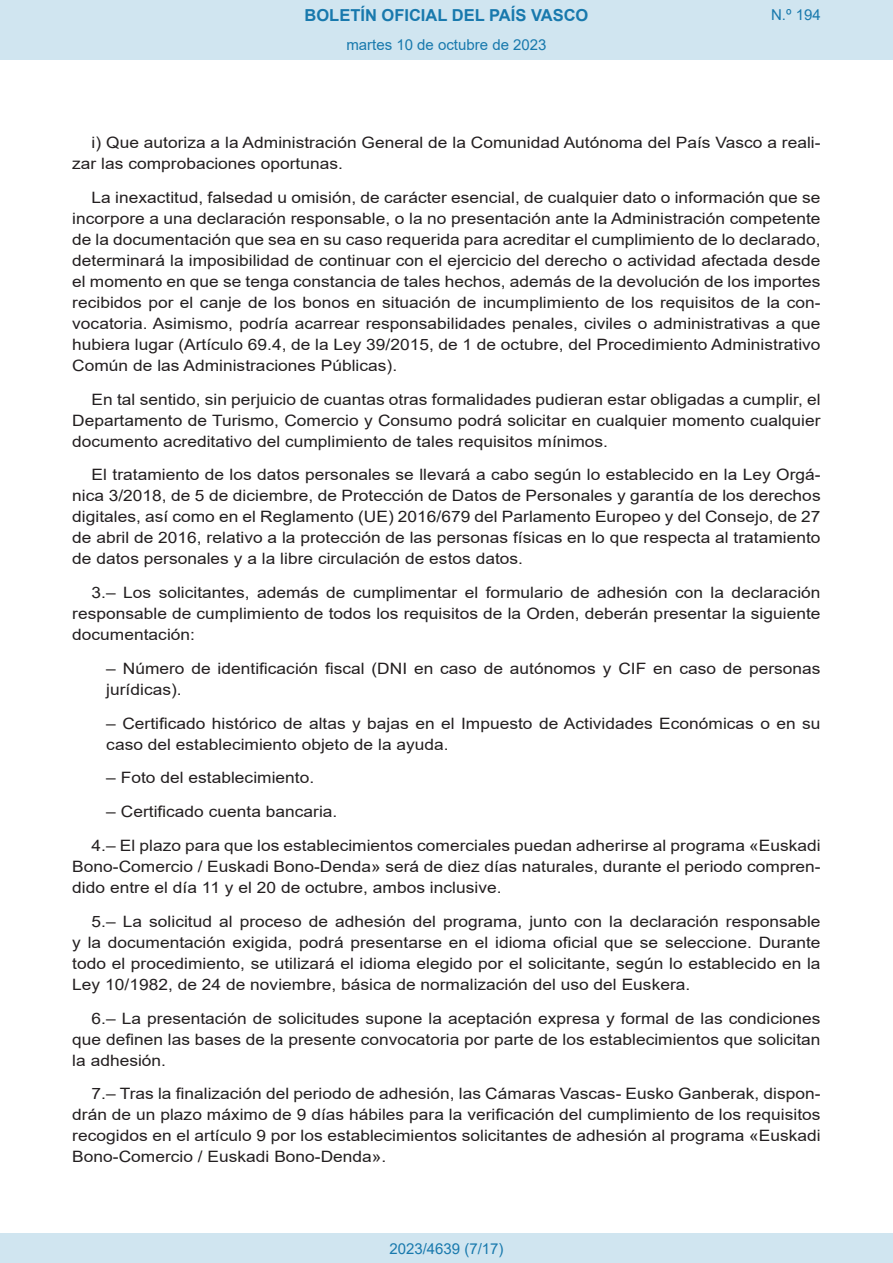
<style>
.page{position:relative;width:893px;height:1263px;background:#fff}
.page>*{position:absolute;margin:0;border:0;box-sizing:border-box;transform-origin:0 0}
.t1{font:700 16.5px "Arial";color:#1879ad}
.BOPVDetalle{font:15.6px/21px "Arial";color:#231f20;text-align:justify;scale:1.11 1}
.BOPVDetalle1{font:15.6px/21px "Arial";color:#231f20;scale:1.11 1}
.Paginacion_Centro{font:15px "Arial";color:#1879ad}
</style>
<div class="page">
<div style="left:0;top:0;width:893px;height:60px;background:#d0e5f0"></div>
<div style="left:0;top:1233px;width:893px;height:30px;background:#d0e5f0"></div>
<p class="t1" style="left:305px;top:3px;width:285px">BOLETÍN OFICIAL DEL PAÍS VASCO</p>
<p class="Paginacion_Centro" style="left:346px;top:35px;width:202px">martes 10 de octubre de 2023</p>
<p class="Paginacion_Centro" style="left:771px;top:5px;width:51px">N.º 194</p>
<p class="BOPVDetalle" style="left:72px;top:132px;width:676px;text-indent:19px">i) Que autoriza a la Administración General de la Comunidad Autónoma del País Vasco a reali&shy;zar las comprobaciones oportunas.</p>
<p class="BOPVDetalle" style="left:72px;top:187px;width:676px;text-indent:19px">La inexactitud, falsedad u omisión, de carácter esencial, de cualquier dato o información que se incorpore a una declaración responsable, o la no presentación ante la Administración competente de la documentación que sea en su caso requerida para acreditar el cumplimiento de lo declarado, determinará la imposibilidad de continuar con el ejercicio del derecho o actividad afectada desde el momento en que se tenga constancia de tales hechos, además de la devolución de los importes recibidos por el canje de los bonos en situación de incumplimiento de los requisitos de la con&shy;vocatoria. Asimismo, podría acarrear responsabilidades penales, civiles o administrativas a que hubiera lugar (Artículo 69.4, de la Ley 39/2015, de 1 de octubre, del Procedimiento Administrativo Común de las Administraciones Públicas).</p>
<p class="BOPVDetalle" style="left:72px;top:389px;width:676px;text-indent:19px">En tal sentido, sin perjuicio de cuantas otras formalidades pudieran estar obligadas a cumplir, el Departamento de Turismo, Comercio y Consumo podrá solicitar en cualquier momento cualquier documento acreditativo del cumplimiento de tales requisitos mínimos.</p>
<p class="BOPVDetalle" style="left:72px;top:464px;width:676px;text-indent:19px">El tratamiento de los datos personales se llevará a cabo según lo establecido en la Ley Orgá&shy;nica 3/2018, de 5 de diciembre, de Protección de Datos de Personales y garantía de los derechos digitales, así como en el Reglamento (UE) 2016/679 del Parlamento Europeo y del Consejo, de 27 de abril de 2016, relativo a la protección de las personas físicas en lo que respecta al tratamiento de datos personales y a la libre circulación de estos datos.</p>
<p class="BOPVDetalle" style="left:72px;top:582px;width:676px;text-indent:19px">3.– Los solicitantes, además de cumplimentar el formulario de adhesión con la declaración responsable de cumplimiento de todos los requisitos de la Orden, deberán presentar la siguiente documentación:</p>
<p class="BOPVDetalle1" style="left:106px;top:658px;width:645px">– Número de identificación fiscal (DNI en caso de autónomos y CIF en caso de personas jurídicas).</p>
<p class="BOPVDetalle1" style="left:106px;top:713px;width:645px">– Certificado histórico de altas y bajas en el Impuesto de Actividades Económicas o en su caso del establecimiento objeto de la ayuda.</p>
<p class="BOPVDetalle1" style="left:106px;top:767px;width:189px">– Foto del establecimiento.</p>
<p class="BOPVDetalle1" style="left:106px;top:801px;width:210px">– Certificado cuenta bancaria.</p>
<p class="BOPVDetalle" style="left:72px;top:835px;width:676px;text-indent:19px">4.– El plazo para que los establecimientos comerciales puedan adherirse al programa «Euskadi Bono-Comercio / Euskadi Bono-Denda» será de diez días naturales, durante el periodo compren&shy;dido entre el día 11 y el 20 de octubre, ambos inclusive.</p>
<p class="BOPVDetalle" style="left:72px;top:911px;width:676px;text-indent:19px">5.– La solicitud al proceso de adhesión del programa, junto con la declaración responsable y la documentación exigida, podrá presentarse en el idioma oficial que se seleccione. Durante todo el procedimiento, se utilizará el idioma elegido por el solicitante, según lo establecido en la Ley 10/1982, de 24 de noviembre, básica de normalización del uso del Euskera.</p>
<p class="BOPVDetalle" style="left:72px;top:1007px;width:676px;text-indent:19px">6.– La presentación de solicitudes supone la aceptación expresa y formal de las condiciones que definen las bases de la presente convocatoria por parte de los establecimientos que solicitan la adhesión.</p>
<p class="BOPVDetalle" style="left:72px;top:1083px;width:676px;text-indent:19px">7.– Tras la finalización del periodo de adhesión, las Cámaras Vascas- Eusko Ganberak, dispon&shy;drán de un plazo máximo de 9 días hábiles para la verificación del cumplimiento de los requisitos recogidos en el artículo 9 por los establecimientos solicitantes de adhesión al programa «Euskadi Bono-Comercio / Euskadi Bono-Denda».</p>
<p class="Paginacion_Centro" style="left:389px;top:1238px;width:116px">2023/4639 (7/17)</p>
</div>
